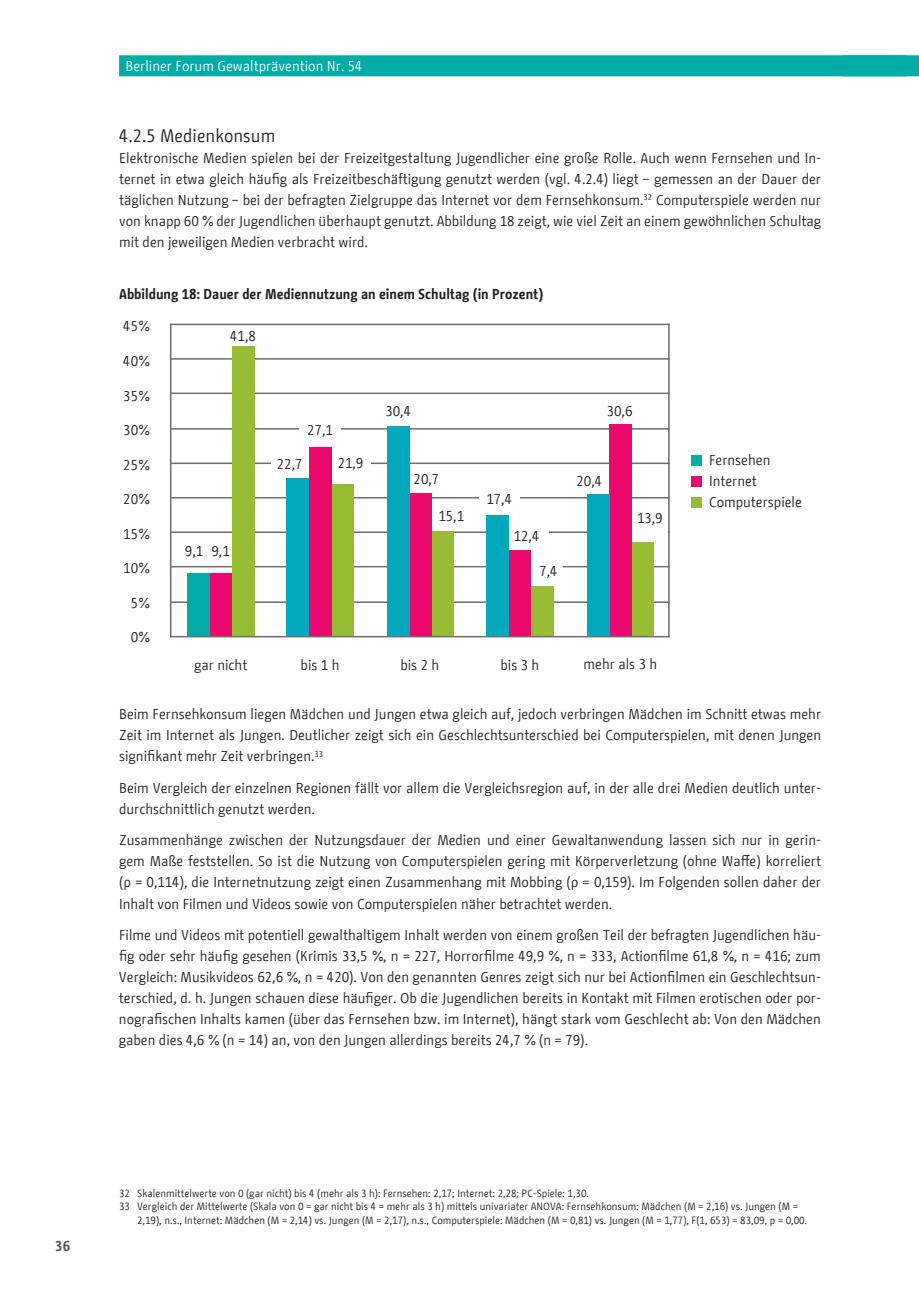
<style>
.page{position:relative;width:919px;height:1289px;background:#fff}
.page>*{position:absolute;margin:0;border:0;box-sizing:border-box;transform-origin:0 0}
.t1{font:18px "BMF Change";color:#231f20}
.t2{font:14.25px/21px "BMF Change";color:#231f20;text-align:justify}
.t3{font:700 14.25px "BMF Change";color:#231f20}
.t4{font:14.25px "BMF Change";color:#fff}
.t5{font:700 14.25px "BMF Change";color:#57585a}
.t6{font:10.5px "BMF Change";color:#231f20}
</style>
<div class="page">
<div style="left:852px;top:55px;width:66px;height:21px;background:#00aca5"></div>
<div style="left:130px;top:55px;width:765px;height:21px;background:#00aca5"></div>
<hr style="left:170px;top:601px;width:499px;height:2px;background:#6c6d70">
<div style="left:531px;top:585px;width:22px;height:51px;background:#96bc33"></div>
<hr style="left:170px;top:358px;width:499px;height:1px;background:#6c6d70">
<hr style="left:170px;top:392px;width:499px;height:2px;background:#6c6d70">
<hr style="left:170px;top:428px;width:499px;height:1px;background:#6c6d70">
<hr style="left:170px;top:462px;width:499px;height:2px;background:#6c6d70">
<hr style="left:170px;top:497px;width:499px;height:1px;background:#6c6d70">
<hr style="left:170px;top:531px;width:499px;height:2px;background:#6c6d70">
<hr style="left:170px;top:566px;width:499px;height:1px;background:#6c6d70">
<hr style="left:170px;top:323px;width:1px;height:314px;background:#6c6d70">
<hr style="left:668px;top:323px;width:1px;height:314px;background:#6c6d70">
<div style="left:232px;top:346px;width:22px;height:290px;background:#96bc33"></div>
<div style="left:331px;top:484px;width:22px;height:152px;background:#96bc33"></div>
<div style="left:431px;top:531px;width:23px;height:105px;background:#96bc33"></div>
<div style="left:631px;top:540px;width:23px;height:96px;background:#96bc33"></div>
<div style="left:209px;top:573px;width:23px;height:63px;background:#ec096d"></div>
<div style="left:271px;top:444px;width:99px;height:33px;background:#fff"></div>
<div style="left:299px;top:413px;width:42px;height:33px;background:#fff"></div>
<div style="left:480px;top:477px;width:40px;height:34px;background:#fff"></div>
<div style="left:507px;top:517px;width:41px;height:33px;background:#fff"></div>
<div style="left:531px;top:552px;width:32px;height:33px;background:#fff"></div>
<div style="left:631px;top:508px;width:37px;height:34px;background:#fff"></div>
<div style="left:309px;top:448px;width:22px;height:188px;background:#ec096d"></div>
<div style="left:409px;top:493px;width:22px;height:143px;background:#ec096d"></div>
<div style="left:508px;top:550px;width:23px;height:86px;background:#ec096d"></div>
<div style="left:609px;top:424px;width:22px;height:212px;background:#ec096d"></div>
<div style="left:187px;top:573px;width:22px;height:63px;background:#00aca5"></div>
<div style="left:286px;top:478px;width:23px;height:158px;background:#00aabc"></div>
<div style="left:387px;top:426px;width:22px;height:210px;background:#00aabc"></div>
<div style="left:486px;top:515px;width:22px;height:121px;background:#00aabc"></div>
<div style="left:587px;top:494px;width:22px;height:142px;background:#00aabc"></div>
<hr style="left:170px;top:323px;width:499px;height:2px;background:#6c6d70">
<hr style="left:170px;top:636px;width:499px;height:1px;background:#6c6d70">
<div style="left:691px;top:455px;width:10px;height:10px;background:#00aca5"></div>
<div style="left:691px;top:476px;width:10px;height:10px;background:#ec096d"></div>
<div style="left:691px;top:497px;width:10px;height:10px;background:#96bc33"></div>
<p class="t4" style="left:125px;top:56px;width:239px">Berliner Forum Gewaltprävention Nr. 54</p>
<p class="t1" style="left:119px;top:122px;width:158px">4.2.5 Medienkonsum</p>
<p class="t2" style="left:119px;top:147px;width:703px">Elektronische Medien spielen bei der Freizeitgestaltung Jugendlicher eine große Rolle. Auch wenn Fernsehen und In&shy;ternet in etwa gleich häufig als Freizeitbeschäftigung genutzt werden (vgl. 4.2.4) liegt – gemessen an der Dauer der täglichen Nutzung – bei der befragten Zielgruppe das Internet vor dem Fernsehkonsum.<sup>32</sup> Computerspiele werden nur von knapp 60 % der Jugendlichen überhaupt genutzt. Abbildung 18 zeigt, wie viel Zeit an einem gewöhnlichen Schultag mit den jeweiligen Medien verbracht wird.</p>
<p class="t3" style="left:119px;top:284px;width:425px">Abbildung 18: Dauer der Mediennutzung an einem Schultag (in Prozent)</p>
<p class="t2" style="left:123px;top:316px;width:28px">45%</p>
<p class="t2" style="left:123px;top:350px;width:28px">40%</p>
<p class="t2" style="left:123px;top:385px;width:28px">35%</p>
<p class="t2" style="left:123px;top:419px;width:28px">30%</p>
<p class="t2" style="left:123px;top:454px;width:28px">25%</p>
<p class="t2" style="left:123px;top:488px;width:28px">20%</p>
<p class="t2" style="left:123px;top:523px;width:28px">15%</p>
<p class="t2" style="left:123px;top:557px;width:28px">10%</p>
<p class="t2" style="left:131px;top:592px;width:20px">5%</p>
<p class="t2" style="left:131px;top:626px;width:20px">0%</p>
<p class="t2" style="left:230px;top:325px;width:27px">41,8</p>
<p class="t2" style="left:385px;top:400px;width:27px">30,4</p>
<p class="t2" style="left:606px;top:400px;width:27px">30,6</p>
<p class="t2" style="left:307px;top:420px;width:27px">27,1</p>
<p class="t2" style="left:277px;top:453px;width:27px">22,7</p>
<p class="t2" style="left:337px;top:453px;width:27px">21,9</p>
<p class="t2" style="left:413px;top:468px;width:27px">20,7</p>
<p class="t2" style="left:576px;top:471px;width:27px">20,4</p>
<p class="t2" style="left:486px;top:488px;width:27px">17,4</p>
<p class="t2" style="left:438px;top:506px;width:27px">15,1</p>
<p class="t2" style="left:637px;top:508px;width:27px">13,9</p>
<p class="t2" style="left:513px;top:525px;width:27px">12,4</p>
<p class="t2" style="left:185px;top:540px;width:46px">9,1 9,1</p>
<p class="t2" style="left:539px;top:561px;width:20px">7,4</p>
<p class="t2" style="left:194px;top:654px;width:55px">gar nicht</p>
<p class="t2" style="left:300px;top:654px;width:40px">bis 1 h</p>
<p class="t2" style="left:400px;top:654px;width:40px">bis 2 h</p>
<p class="t2" style="left:500px;top:654px;width:40px">bis 3 h</p>
<p class="t2" style="left:583px;top:653px;width:75px">mehr als 3 h</p>
<p class="t2" style="left:709px;top:450px;width:94px;text-align:left">Fernsehen<br>Internet<br>Computerspiele</p>
<p class="t2" style="left:119px;top:704px;width:703px">Beim Fernsehkonsum liegen Mädchen und Jungen etwa gleich auf, jedoch verbringen Mädchen im Schnitt etwas mehr Zeit im Internet als Jungen. Deutlicher zeigt sich ein Geschlechtsunterschied bei Computerspielen, mit denen Jungen signifikant mehr Zeit verbringen.<sup>33</sup></p>
<p class="t2" style="left:119px;top:777px;width:703px">Beim Vergleich der einzelnen Regionen fällt vor allem die Vergleichsregion auf, in der alle drei Medien deutlich unter&shy;durchschnittlich genutzt werden.</p>
<p class="t2" style="left:119px;top:830px;width:703px">Zusammenhänge zwischen der Nutzungsdauer der Medien und einer Gewaltanwendung lassen sich nur in gerin&shy;gem Maße feststellen. So ist die Nutzung von Computerspielen gering mit Körperverletzung (ohne Waffe) korreliert (ρ = 0,114), die Internetnutzung zeigt einen Zusammenhang mit Mobbing (ρ = 0,159). Im Folgenden sollen daher der Inhalt von Filmen und Videos sowie von Computerspielen näher betrachtet werden.</p>
<p class="t2" style="left:119px;top:924px;width:703px">Filme und Videos mit potentiell gewalthaltigem Inhalt werden von einem großen Teil der befragten Jugendlichen häu&shy;fig oder sehr häufig gesehen (Krimis 33,5 %, n = 227, Horrorfilme 49,9 %, n = 333, Actionfilme 61,8 %, n = 416; zum Vergleich: Musikvideos 62,6 %, n = 420). Von den genannten Genres zeigt sich nur bei Actionfilmen ein Geschlechtsun&shy;terschied, d. h. Jungen schauen diese häufiger. Ob die Jugendlichen bereits in Kontakt mit Filmen erotischen oder por&shy;nografischen Inhalts kamen (über das Fernsehen bzw. im Internet), hängt stark vom Geschlecht ab: Von den Mädchen gaben dies 4,6 % (n = 14) an, von den Jungen allerdings bereits 24,7 % (n = 79).</p>
<p class="t5" style="left:55px;top:1235px;width:16px">36</p>
<p class="t6" style="left:119px;top:1185px;width:471px">32 Skalenmittelwerte von 0 (gar nicht) bis 4 (mehr als 3 h): Fernsehen: 2,17; Internet: 2,28; PC-Spiele: 1,30.</p>
<p class="t6" style="left:119px;top:1198px;width:680px">33 Vergleich der Mittelwerte (Skala von 0 = gar nicht bis 4 = mehr als 3 h) mittels univariater ANOVA: Fernsehkonsum: Mädchen (M = 2,16) vs. Jungen (M =</p>
<p class="t6" style="left:137px;top:1212px;width:671px">2,19), n.s., Internet: Mädchen (M = 2,14) vs. Jungen (M = 2,17), n.s., Computerspiele: Mädchen (M = 0,81) vs. Jungen (M = 1,77), F(1, 653) = 83,09, p = 0,00.</p>
</div>
